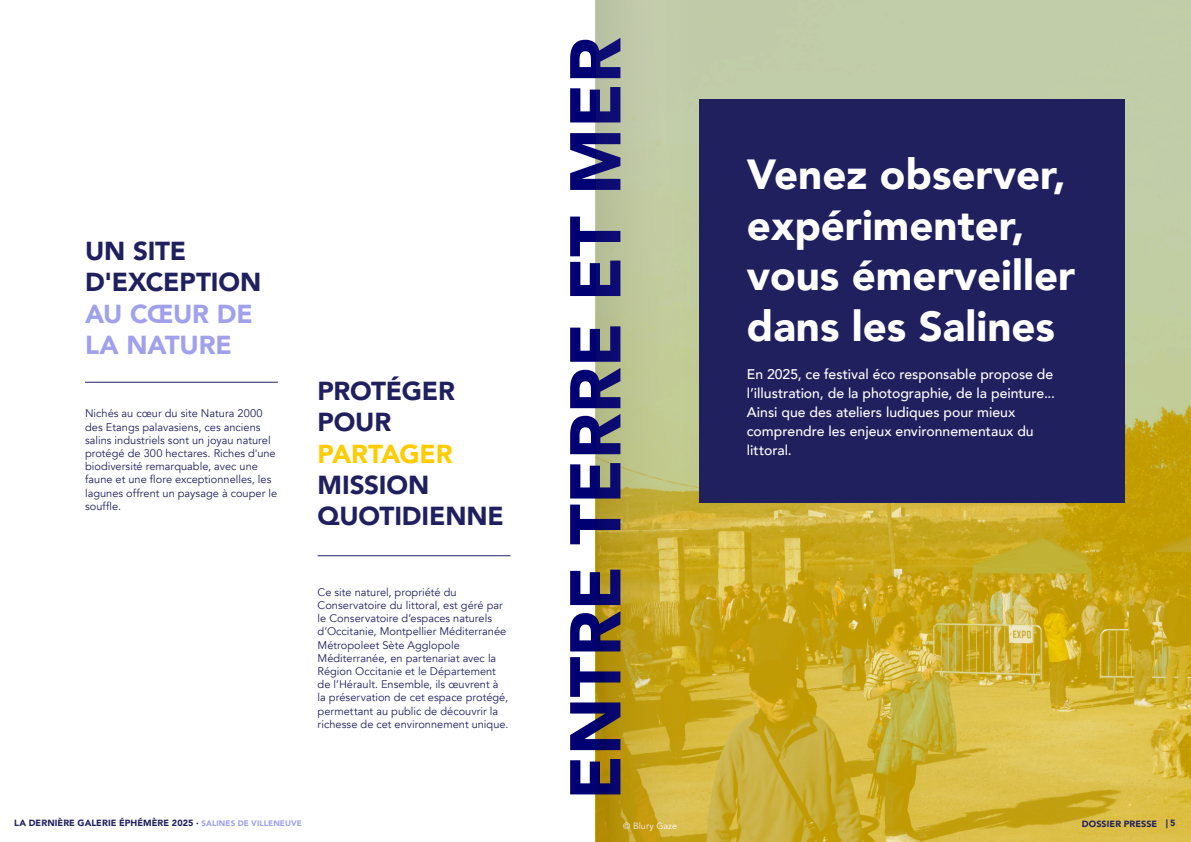
<style>
.page{position:relative;width:1191px;height:842px;background:#fff}
.page>*{position:absolute;margin:0;border:0;box-sizing:border-box;transform-origin:0 0}
.t1{font:900 71px "Avenir";color:#000073}
.t2{font:900 42px/50.4px "Avenir";color:#fff}
.t3{font:900 26px/31.2px "Avenir";letter-spacing:-.005em;color:#21205f}
.t4{font:500 14px/19px "Avenir";color:#fff}
.t5{font:11px/13.2px "Avenir";color:#21205f}
.t6{font:900 9px "Avenir";letter-spacing:.01em;color:#21205f}
.t7{font:9px "Avenir";letter-spacing:.01em;color:#fff}
.s1{color:#a1a1eb}
.s2{color:#fc0}
.s3{font-size:8px;color:#a1a1eb}
</style>
<div class="page">
<svg style="left:595px;top:0;width:596px;height:842px;background:#c9b650"></svg>
<hr style="left:85px;top:382px;width:193px;height:1px;background:#21205f">
<hr style="left:317px;top:555px;width:193px;height:1px;background:#21205f">
<div style="left:699px;top:99px;width:425px;height:404px;background:#21205f"></div>
<svg style="left:596px;top:0;width:103px;height:842px;background:#c0b868"></svg>
<p class="t3" style="left:85px;top:235px;width:178px">UN SITE<br>D'EXCEPTION<br><span class="s1">AU CŒUR DE<br>LA NATURE</span></p>
<p class="t5" style="left:85px;top:407px;width:194px">Nichés au cœur du site Natura 2000 des Etangs palavasiens, ces anciens salins industriels sont un joyau naturel protégé de 300 hectares. Riches d'une biodiversité remarquable, avec une faune et une flore exceptionnelles, les lagunes offrent un paysage à couper le souffle.</p>
<p class="t3" style="left:317px;top:375px;width:139px">PROTÉGER<br>POUR<br><span class="s2">PARTAGER</span></p>
<p class="t3" style="left:317px;top:468px;width:188px">MISSION<br>QUOTIDIENNE</p>
<p class="t5" style="left:317px;top:586px;width:192px">Ce site naturel, propriété du Conservatoire du littoral, est géré par le Conservatoire d’espaces naturels d’Occitanie, Montpellier Méditerranée Métropoleet Sète Agglopole Méditerranée, en partenariat avec la Région Occitanie et le Département de l’Hérault. Ensemble, ils œuvrent à la préservation de cet espace protégé, permettant au public de découvrir la richesse de cet environnement unique.</p>
<p class="t1" style="left:535px;top:800px;width:764px;rotate:-90deg">ENTRE TERRE ET MER</p>
<p class="t2" style="left:747px;top:148px;width:330px">Venez observer, expérimenter, vous émerveiller dans les Salines</p>
<p class="t4" style="left:747px;top:363px;width:309px">En 2025, ce festival éco responsable propose de l’illustration, de la photographie, de la peinture...<br>Ainsi que des ateliers ludiques pour mieux comprendre les enjeux environnementaux du littoral.</p>
<p class="t6" style="left:14px;top:815px;width:289px">LA DERNIÈRE GALERIE ÉPHÉMÈRE 2025 · <span class="s3">SALINES DE VILLENEUVE</span></p>
<p class="t6" style="left:1082px;top:816px;width:95px">DOSSIER PRESSE ︱5</p>
<p class="t7" style="left:623px;top:821px;width:55px">© Blury Gaze</p>
</div>
